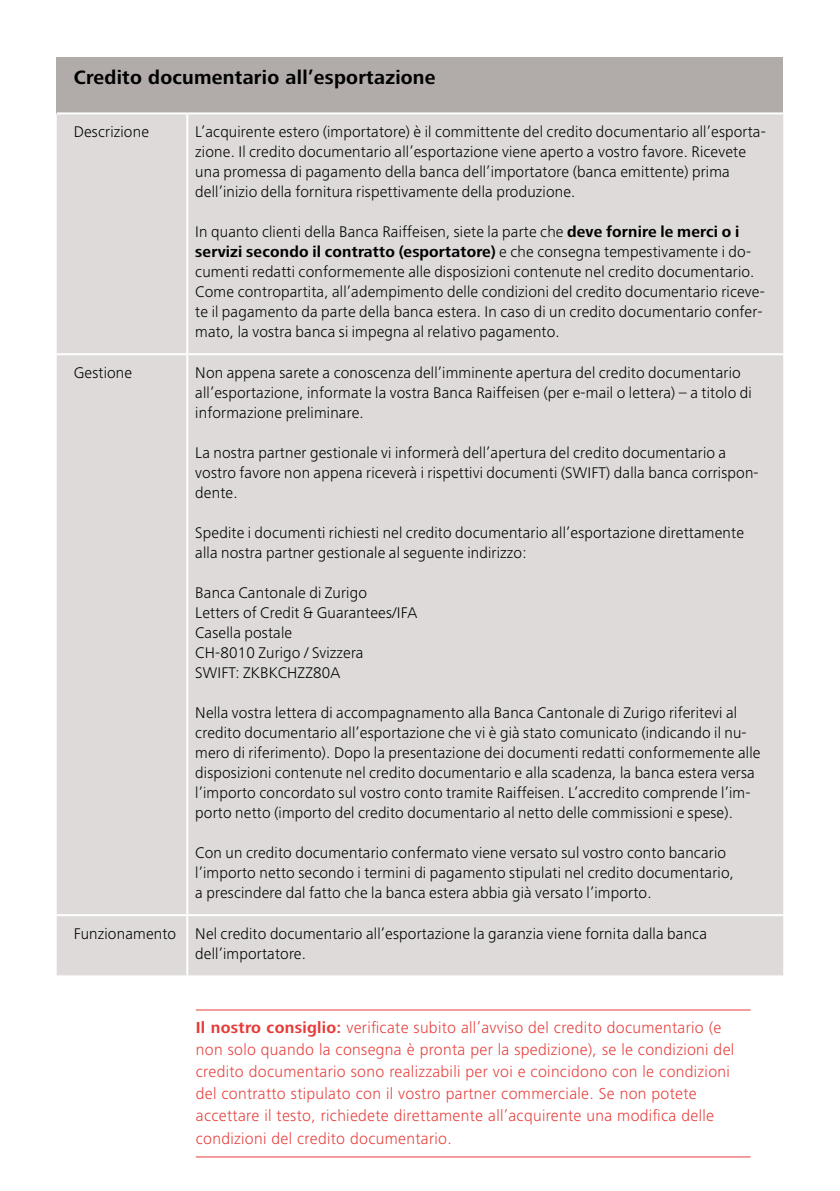
<style>
.page{position:relative;width:840px;height:1191px;background:#fff}
.page>*{position:absolute;margin:0;border:0;box-sizing:border-box;transform-origin:0 0}
.t1{font:700 20px "Frutiger Next LT";letter-spacing:.01em;color:#000}
.t2{font:300 16.4px/22.2px "Frutiger Next LT";letter-spacing:.02em;color:#e63d3a}
.t3{font:300 16px/20px "Frutiger Next LT";letter-spacing:.01em;color:#000}
.s1{font-weight:700}
</style>
<div class="page">
<div style="left:57px;top:57px;width:725px;height:56px;background:#b1aba9"></div>
<div style="left:57px;top:114px;width:725px;height:861px;background:#dddad9"></div>
<hr style="left:187px;top:112px;width:595px;height:2px;background:#fff">
<hr style="left:187px;top:353px;width:595px;height:2px;background:#fff">
<hr style="left:187px;top:914px;width:595px;height:2px;background:#fff">
<hr style="left:57px;top:112px;width:130px;height:2px;background:#fff">
<hr style="left:186px;top:114px;width:2px;height:239px;background:#fff">
<hr style="left:57px;top:353px;width:130px;height:2px;background:#fff">
<hr style="left:186px;top:355px;width:2px;height:559px;background:#fff">
<hr style="left:57px;top:914px;width:130px;height:2px;background:#fff">
<hr style="left:186px;top:916px;width:2px;height:59px;background:#fff">
<hr style="left:196px;top:1009px;width:554px;height:1px;background:#e63d3a">
<hr style="left:196px;top:1156px;width:554px;height:1px;background:#e63d3a">
<p class="t1" style="left:74px;top:66px;width:363px">Credito documentario all’esportazione</p>
<p class="t3" style="left:74px;top:122px;width:77px">Descrizione</p>
<p class="t3" style="left:195px;top:122px;width:571px">L’acquirente estero (importatore) è il committente del credito documentario all’esporta&shy;zione. Il credito documentario all’esportazione viene aperto a vostro favore. Ricevete una promessa di pagamento della banca dell’importatore (banca emittente) prima dell’inizio della fornitura rispettivamente della produzione.</p>
<p class="t3" style="left:195px;top:222px;width:570px">In quanto clienti della Banca Raiffeisen, siete la parte che <span class="s1">deve fornire le merci o i servizi secondo il contratto (esportatore)</span> e che consegna tempestivamente i do&shy;cumenti redatti conformemente alle disposizioni contenute nel credito documentario.<br>Come contropartita, all’adempimento delle condizioni del credito documentario riceve&shy;te il pagamento da parte della banca estera. In caso di un credito documentario confer&shy;mato, la vostra banca si impegna al relativo pagamento.</p>
<p class="t3" style="left:74px;top:363px;width:60px">Gestione</p>
<p class="t3" style="left:195px;top:363px;width:557px">Non appena sarete a conoscenza dell’imminente apertura del credito documentario all’esportazione, informate la vostra Banca Raiffeisen (per e-mail o lettera) – a titolo di informazione preliminare.</p>
<p class="t3" style="left:195px;top:443px;width:564px">La nostra partner gestionale vi informerà dell’apertura del credito documentario a vostro favore non appena riceverà i rispettivi documenti (SWIFT) dalla banca corrispon&shy;dente.</p>
<p class="t3" style="left:195px;top:523px;width:550px">Spedite i documenti richiesti nel credito documentario all’esportazione direttamente alla nostra partner gestionale al seguente indirizzo:</p>
<p class="t3" style="left:195px;top:583px;width:223px">Banca Cantonale di Zurigo<br>Letters of Credit &amp; Guarantees/IFA<br>Casella postale<br>CH-8010 Zurigo / Svizzera<br>SWIFT: ZKBKCHZZ80A</p>
<p class="t3" style="left:195px;top:703px;width:566px">Nella vostra lettera di accompagnamento alla Banca Cantonale di Zurigo riferitevi al credito documentario all’esportazione che vi è già stato comunicato (indicando il nu&shy;mero di riferimento). Dopo la presentazione dei documenti redatti conformemente alle disposizioni contenute nel credito documentario e alla scadenza, la banca estera versa l’importo concordato sul vostro conto tramite Raiffeisen. L’accredito comprende l’im&shy;porto netto (importo del credito documentario al netto delle commissioni e spese).</p>
<p class="t3" style="left:195px;top:843px;width:540px">Con un credito documentario confermato viene versato sul vostro conto bancario l’importo netto secondo i termini di pagamento stipulati nel credito documentario, a prescindere dal fatto che la banca estera abbia già versato l’importo.</p>
<p class="t3" style="left:195px;top:923px;width:513px;text-indent:-121px">Funzionamento Nel credito documentario all’esportazione la garanzia viene fornita dalla banca dell’importatore.</p>
<p class="t2" style="left:196px;top:1016px;width:539px"><span class="s1">Il nostro consiglio:</span> verificate subito all’avviso del credito documentario (e non solo quando la consegna è pronta per la spedizione), se le condizioni del credito documentario sono realizzabili per voi e coincidono con le condizioni del contratto stipulato con il vostro partner commerciale. Se non potete accettare il testo, richiedete direttamente all’acquirente una modifica delle condizioni del credito documentario.</p>
</div>
